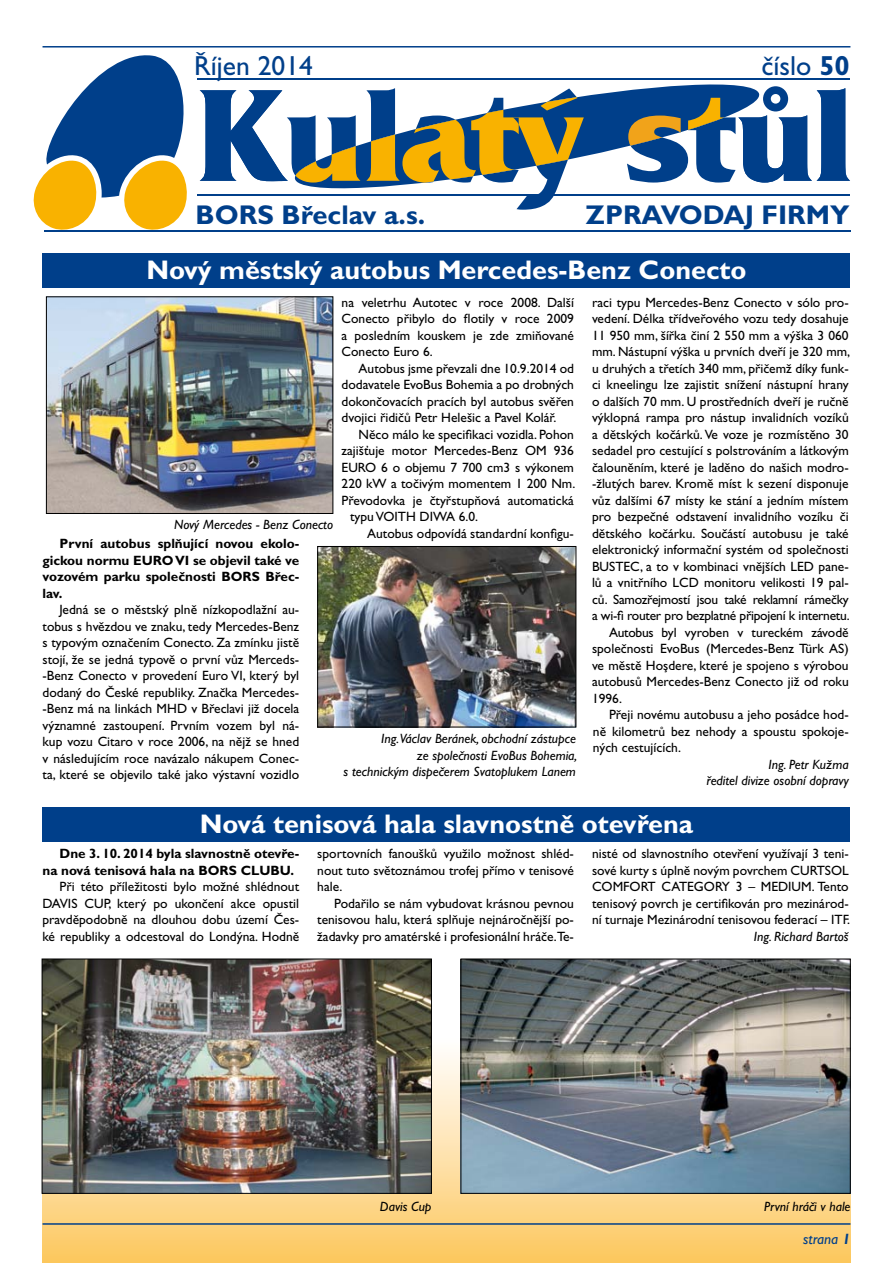
<style>
.page{position:relative;width:893px;height:1263px;background:#fff}
.page>*{position:absolute;margin:0;border:0;box-sizing:border-box;transform-origin:0 0}
.t1{font:27.6px "Gill Sans CE";color:#003f8a}
.t2{font:700 27.15px "Gill Sans CE";color:#003f8a}
.t3{font:700 27px "Gill Sans CE";color:#fff}
.t4{font:italic 15px "Gill Sans CE";color:#003f8a}
.t5{font:13.5px/16.5px "Gill Sans CE";color:#000;text-align:justify}
.t6{font:italic 13.5px/16.5px "Gill Sans CE";color:#000;text-align:right}
.t7{font:700 13.5px/16.5px "Gill Sans CE";color:#000;text-align:justify}
.t8{font:13.5px "Gill Sans CE";letter-spacing:-.02em;color:#000}
.s1{font-weight:700}
</style>
<div class="page">
<div style="left:43px;top:1036px;width:807px;height:227px;background:linear-gradient(to bottom,#fff,#fcc75f)"></div>
<hr style="left:43px;top:1223px;width:807px;height:2px;background:#003f8a">
<svg style="left:292px;top:78px;width:470px;height:111px"></svg>
<svg style="left:627px;top:86px;width:223px;height:97px"></svg>
<svg style="left:366px;top:88px;width:218px;height:122px"></svg>
<svg style="left:200px;top:90px;width:160px;height:93px"></svg>
<svg style="left:33px;top:55px;width:154px;height:175px"></svg>
<hr style="left:197px;top:79px;width:653px;height:1px;background:#003f8a">
<hr style="left:197px;top:194px;width:653px;height:2px;background:#003f8a">
<hr style="left:44px;top:230px;width:806px;height:2px;background:#003f8a">
<hr style="left:43px;top:46px;width:807px;height:2px;background:#003f8a">
<div style="left:43px;top:253px;width:807px;height:34px;background:#003f8a"></div>
<img style="left:48px;top:299px;width:283px;height:213px">
<div style="left:46px;top:297px;width:287px;height:217px;border:1px solid #000"></div>
<img style="left:319px;top:548px;width:255px;height:177px">
<div style="left:317px;top:546px;width:259px;height:181px;border:1px solid #000"></div>
<img style="left:44px;top:961px;width:386px;height:230px">
<div style="left:42px;top:959px;width:390px;height:234px;border:1px solid #000"></div>
<img style="left:463px;top:961px;width:385px;height:230px">
<div style="left:461px;top:959px;width:389px;height:234px;border:1px solid #000"></div>
<div style="left:43px;top:807px;width:807px;height:34px;background:#003f8a"></div>
<h1 class="t1" style="left:194px;top:50px;width:120px">Říjen 2014</h1>
<h1 class="t1" style="left:761px;top:50px;width:90px">číslo <span class="s1">50</span></h1>
<h2 class="t2" style="left:196px;top:199px;width:231px">BORS Břeclav a.s.</h2>
<h2 class="t2" style="left:586px;top:199px;width:265px">ZPRAVODAJ FIRMY</h2>
<h3 class="t3" style="left:146px;top:254px;width:602px">Nový městský autobus Mercedes-Benz Conecto</h3>
<p class="t5" style="left:592px;top:294px;width:258px">raci typu Mercedes-Benz Conecto v sólo pro-</p>
<p class="t5" style="left:592px;top:310px;width:258px">vedení. Délka třídveřového vozu tedy dosahuje</p>
<p class="t5" style="left:592px;top:327px;width:258px">11 950 mm, šířka činí 2 550 mm a výška 3 060</p>
<p class="t5" style="left:592px;top:343px;width:260px">mm. Nástupní výška u prvních dveří je 320 mm,</p>
<p class="t5" style="left:592px;top:360px;width:258px">u druhých a třetích 340 mm, přičemž díky funk-</p>
<p class="t5" style="left:592px;top:376px;width:258px">ci kneelingu lze zajistit snížení nástupní hrany</p>
<p class="t5" style="left:592px;top:393px;width:258px">o dalších 70 mm. U prostředních dveří je ručně</p>
<p class="t5" style="left:592px;top:409px;width:258px">výklopná rampa pro nástup invalidních vozíků</p>
<p class="t5" style="left:592px;top:426px;width:258px">a dětských kočárků. Ve voze je rozmístěno 30</p>
<p class="t5" style="left:592px;top:442px;width:258px">sedadel pro cestující s polstrováním a látkovým</p>
<p class="t5" style="left:592px;top:459px;width:258px">čalouněním, které je laděno do našich modro-</p>
<p class="t5" style="left:592px;top:475px;width:258px">-žlutých barev. Kromě míst k sezení disponuje</p>
<p class="t5" style="left:592px;top:492px;width:258px">vůz dalšími 67 místy ke stání a jedním místem</p>
<p class="t5" style="left:592px;top:508px;width:258px">pro bezpečné odstavení invalidního vozíku či</p>
<p class="t5" style="left:592px;top:525px;width:258px">dětského kočárku. Součástí autobusu je také</p>
<p class="t5" style="left:592px;top:541px;width:258px">elektronický informační systém od společnosti</p>
<p class="t5" style="left:592px;top:558px;width:258px">BUSTEC, a to v kombinaci vnějších LED pane-</p>
<p class="t5" style="left:592px;top:574px;width:258px">lů a vnitřního LCD monitoru velikosti 19 pal-</p>
<p class="t8" style="left:592px;top:591px;width:258px">ců. Samozřejmostí jsou také reklamní rámečky</p>
<p class="t8" style="left:592px;top:608px;width:259px">a wi-fi router pro bezplatné připojení k internetu.</p>
<p class="t5" style="left:609px;top:624px;width:241px">Autobus byl vyroben v tureckém závodě</p>
<p class="t5" style="left:592px;top:640px;width:258px">společnosti EvoBus (Mercedes-Benz Türk AS)</p>
<p class="t5" style="left:592px;top:657px;width:258px">ve městě Hoşdere, které je spojeno s výrobou</p>
<p class="t5" style="left:592px;top:673px;width:258px">autobusů Mercedes-Benz Conecto již od roku</p>
<p class="t5" style="left:592px;top:690px;width:31px">1996.</p>
<p class="t5" style="left:609px;top:706px;width:241px">Přeji novému autobusu a jeho posádce hod-</p>
<p class="t5" style="left:593px;top:723px;width:257px">ně kilometrů bez nehody a spoustu spokoje-</p>
<p class="t5" style="left:593px;top:739px;width:90px">ných cestujících.</p>
<p class="t6" style="left:707px;top:756px;width:144px">Ing. Petr Kužma<br>ředitel divize osobní dopravy</p>
<p class="t5" style="left:342px;top:294px;width:234px">na veletrhu Autotec v roce 2008. Další Conecto přibylo do flotily v roce 2009 a posledním kouskem je zde zmiňované Conecto Euro 6.</p>
<p class="t5" style="left:342px;top:360px;width:234px;text-indent:17px">Autobus jsme převzali dne 10.9.2014 od dodavatele EvoBus Bohemia a po drobných dokončovacích pracích byl autobus svěřen dvojici řidičů Petr Helešic a Pavel Kolář.</p>
<p class="t5" style="left:359px;top:426px;width:217px">Něco málo ke specifikaci vozidla. Pohon</p>
<p class="t5" style="left:342px;top:442px;width:234px">zajišťuje motor Mercedes-Benz OM 936</p>
<p class="t5" style="left:342px;top:459px;width:234px">EURO 6 o objemu 7 700 cm3 s výkonem</p>
<p class="t5" style="left:342px;top:475px;width:235px">220 kW a točivým momentem 1 200 Nm.</p>
<p class="t5" style="left:342px;top:492px;width:234px">Převodovka je čtyřstupňová automatická</p>
<p class="t5" style="left:350px;top:508px;width:130px">typu VOITH DIWA 6.0.</p>
<p class="t5" style="left:367px;top:525px;width:208px">Autobus odpovídá standardní konfigu-</p>
<p class="t6" style="left:174px;top:516px;width:160px">Nový Mercedes - Benz Conecto</p>
<p class="t7" style="left:43px;top:535px;width:258px;text-indent:17px">První autobus splňující novou ekolo&shy;gickou normu EURO VI se objevil také ve vozovém parku společnosti BORS Břec&shy;lav.</p>
<p class="t5" style="left:43px;top:601px;width:258px;text-indent:17px">Jedná se o městský plně nízkopodlažní au&shy;tobus s hvězdou ve znaku, tedy Mercedes-Benz s typovým označením Conecto. Za zmínku jistě stojí, že se jedná typově o první vůz Merceds--Benz Conecto v provedení Euro VI, který byl dodaný do České republiky. Značka Mercedes--Benz má na linkách MHD v Břeclavi již docela významné zastoupení. Prvním vozem byl ná&shy;kup vozu Citaro v roce 2006, na nějž se hned v následujícím roce navázalo nákupem Conec&shy;ta, které se objevilo také jako výstavní vozidlo</p>
<p class="t6" style="left:343px;top:731px;width:235px">Ing.Václav Beránek, obchodní zástupce<br>ze společnosti EvoBus Bohemia,<br>s technickým dispečerem Svatoplukem Lanem</p>
<h3 class="t3" style="left:200px;top:808px;width:495px">Nová tenisová hala slavnostně otevřena</h3>
<p class="t7" style="left:43px;top:845px;width:258px;text-indent:17px">Dne 3. 10. 2014 byla slavnostně otevře&shy;na nová tenisová hala na BORS CLUBU.</p>
<p class="t5" style="left:43px;top:878px;width:258px;text-indent:17px">Při této příležitosti bylo možné shlédnout DAVIS CUP, který po ukončení akce opustil pravděpodobně na dlouhou dobu území Čes&shy;ké republiky a odcestoval do Londýna. Hodně</p>
<p class="t5" style="left:317px;top:845px;width:258px">sportovních fanoušků využilo možnost shléd&shy;nout tuto světoznámou trofej přímo v tenisové hale.</p>
<p class="t5" style="left:317px;top:895px;width:258px;text-indent:17px">Podařilo se nám vybudovat krásnou pevnou tenisovou halu, která splňuje nejnáročnější po&shy;žadavky pro amatérské i profesionální hráče.Te-</p>
<p class="t5" style="left:592px;top:845px;width:260px">nisté od slavnostního otevření využívají 3 teni&shy;sové kurty s úplně novým povrchem CURTSOL COMFORT CATEGORY 3 – MEDIUM. Tento tenisový povrch je certifikován pro mezinárod&shy;ní turnaje Mezinárodní tenisovou federací – ITF.</p>
<p class="t6" style="left:754px;top:928px;width:96px">Ing. Richard Bartoš</p>
<p class="t6" style="left:380px;top:1198px;width:53px">Davis Cup</p>
<p class="t6" style="left:764px;top:1198px;width:88px">První hráči v hale</p>
<p class="t4" style="left:803px;top:1230px;width:49px">strana <span class="s1">1</span></p>
</div>
